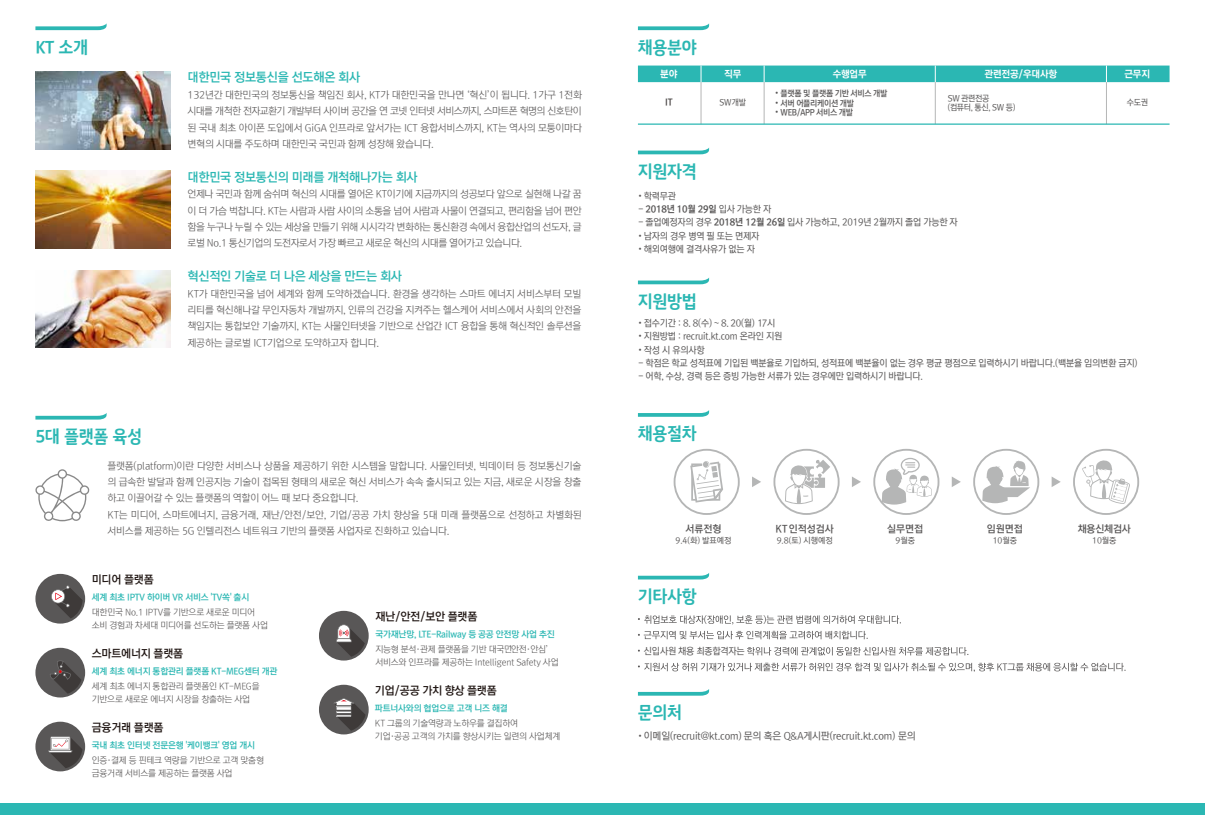
<style>
.page{position:relative;width:1205px;height:815px;background:#fff}
.page>*{position:absolute;margin:0;border:0;box-sizing:border-box;transform-origin:0 0}
.t1{font:17.5px "K Tfont OTF Bold";letter-spacing:-.02em;color:#2bb7b3}
.t2{font:12.5px "Rix M Go B";letter-spacing:-.02em;color:#2bb7b3}
.t3{font:11.25px "Rix M Go B";letter-spacing:-.02em;color:#221815}
.t4{font:10.12px "Rix M Go B";color:#595757}
.t5{font:10px/16.2px "Rix M Go L";letter-spacing:-.02em;color:#595757;text-align:justify}
.t6{font:10px "Rix M Go M";letter-spacing:-.02em;color:#595757}
.t7{font:9.75px "Rix M Go EB";letter-spacing:-.02em;color:#fff}
.t8{font:9.5px "Rix M Go M";letter-spacing:-.02em;color:#595757;scale:.96 1}
.t9{font:9.5px "Rix M Go EB";letter-spacing:-.02em;color:#595757;scale:.96 1}
.t10{font:9.12px "Rix M Go B";color:#3e3a39}
.t11{font:8.88px/12.5px "Rix M Go L";letter-spacing:-.02em;color:#595757}
.t12{font:8.88px "Rix M Go B";letter-spacing:-.02em;color:#2bb7b3}
.t13{font:8.5px "Rix M Go B";letter-spacing:-.04em;color:#595757;scale:.95 1}
.t14{font:8.5px/9.6px "Rix M Go M";letter-spacing:-.04em;color:#595757;scale:.95 1}
.t15{font:8.25px "Rix M Go M";color:#595757}
.s1{font-family:"Adobe Myungjo Std";font-weight:500}
.s2{font-family:"Adobe Myungjo Std";font-weight:500;font-size:8.5px}
.s3{font-family:"Rix M Go M"}
.s4{font-family:"Rix M Go EB"}
</style>
<div class="page">
<svg style="left:638px;top:23px;width:71px;height:7px"></svg>
<svg style="left:638px;top:148px;width:71px;height:6px"></svg>
<svg style="left:35px;top:23px;width:72px;height:7px"></svg>
<svg style="left:35px;top:413px;width:72px;height:7px"></svg>
<div style="left:0;top:803px;width:1205px;height:12px;background:#2bb7b3"></div>
<img style="left:35px;top:71px;width:135px;height:78px">
<img style="left:35px;top:171px;width:135px;height:78px">
<img style="left:35px;top:270px;width:135px;height:78px">
<svg style="left:35px;top:469px;width:54px;height:53px"></svg>
<div style="left:35px;top:574px;width:50px;height:50px;background:#595757;border-radius:50%"></div>
<svg style="left:51px;top:585px;width:32px;height:33px"></svg>
<div style="left:35px;top:648px;width:50px;height:49px;background:#595757;border-radius:50%"></div>
<svg style="left:50px;top:660px;width:31px;height:34px"></svg>
<div style="left:35px;top:722px;width:50px;height:49px;background:#595757;border-radius:50%"></div>
<svg style="left:48px;top:736px;width:34px;height:32px"></svg>
<div style="left:319px;top:611px;width:50px;height:50px;background:#595757;border-radius:50%"></div>
<svg style="left:336px;top:624px;width:29px;height:33px"></svg>
<div style="left:319px;top:685px;width:50px;height:49px;background:#595757;border-radius:50%"></div>
<svg style="left:334px;top:698px;width:31px;height:33px"></svg>
<svg style="left:638px;top:410px;width:71px;height:7px"></svg>
<svg style="left:752px;top:476px;width:9px;height:11px"></svg>
<svg style="left:1051px;top:476px;width:10px;height:11px"></svg>
<svg style="left:952px;top:477px;width:9px;height:10px"></svg>
<svg style="left:852px;top:476px;width:9px;height:11px"></svg>
<div style="left:673px;top:449px;width:67px;height:66px;border:2px solid #b5b6b6;border-radius:50%"></div>
<svg style="left:690px;top:461px;width:33px;height:42px"></svg>
<div style="left:773px;top:449px;width:66px;height:66px;border:2px solid #b5b6b6;border-radius:50%"></div>
<svg style="left:785px;top:460px;width:45px;height:44px"></svg>
<div style="left:873px;top:449px;width:66px;height:66px;border:2px solid #b5b6b6;border-radius:50%"></div>
<svg style="left:882px;top:458px;width:50px;height:47px"></svg>
<div style="left:973px;top:449px;width:66px;height:66px;border:2px solid #b5b6b6;border-radius:50%"></div>
<svg style="left:982px;top:461px;width:48px;height:42px"></svg>
<div style="left:1073px;top:449px;width:66px;height:66px;border:2px solid #b5b6b6;border-radius:50%"></div>
<svg style="left:1082px;top:459px;width:48px;height:45px"></svg>
<hr style="left:701px;top:82px;width:1px;height:42px;background:#b5b6b6">
<hr style="left:764px;top:82px;width:1px;height:42px;background:#b5b6b6">
<hr style="left:935px;top:82px;width:1px;height:42px;background:#b5b6b6">
<div style="left:638px;top:66px;width:531px;height:16px;background:#2bb7b3"></div>
<hr style="left:1106px;top:82px;width:1px;height:42px;background:#b5b6b6">
<hr style="left:638px;top:124px;width:531px;height:1px;background:#2bb7b3">
<svg style="left:638px;top:278px;width:71px;height:6px"></svg>
<svg style="left:638px;top:689px;width:71px;height:7px"></svg>
<svg style="left:638px;top:573px;width:71px;height:6px"></svg>
<svg style="left:638px;top:615px;width:263px;height:10px"></svg>
<svg style="left:747px;top:647px;width:221px;height:9px"></svg>
<svg style="left:638px;top:663px;width:487px;height:9px"></svg>
<svg style="left:638px;top:631px;width:230px;height:8px"></svg>
<h1 class="t1" style="left:35px;top:38px;width:54px">KT 소개</h1>
<h1 class="t1" style="left:35px;top:427px;width:108px">5대 플랫폼 육성</h1>
<p class="t2" style="left:188px;top:71px;width:174px">대한민국 정보통신을 선도해온 회사</p>
<p class="t5" style="left:188px;top:87px;width:396px">132년간 대한민국의 정보통신을 책임진 회사, KT가 대한민국을 만나면 ‘혁신’이 됩니다. 1가구 1전화 시대를 개척한 전자교환기 개발부터 사이버 공간을 연 코넷 인터넷 서비스까지, 스마트폰 혁명의 신호탄이 된 국내 최초 아이폰 도입에서 GiGA 인프라로 앞서가는 ICT 융합서비스까지, KT는 역사의 모퉁이마다 변혁의 시대를 주도하며 대한민국 국민과 함께 성장해 왔습니다.</p>
<p class="t2" style="left:188px;top:170px;width:232px">대한민국 정보통신의 미래를 개척해나가는 회사</p>
<p class="t5" style="left:188px;top:186px;width:396px">언제나 국민과 함께 숨쉬며 혁신의 시대를 열어온 KT이기에 지금까지의 성공보다 앞으로 실현해 나갈 꿈 이 더 가슴 벅찹니다. KT는 사람과 사람 사이의 소통을 넘어 사람과 사물이 연결되고, 편리함을 넘어 편안 함을 누구나 누릴 수 있는 세상을 만들기 위해 시시각각 변화하는 통신환경 속에서 융합산업의 선도자, 글 로벌 No.1 통신기업의 도전자로서 가장 빠르고 새로운 혁신의 시대를 열어가고 있습니다.</p>
<p class="t2" style="left:188px;top:269px;width:216px">혁신적인 기술로 더 나은 세상을 만드는 회사</p>
<p class="t5" style="left:188px;top:286px;width:395px">KT가 대한민국을 넘어 세계와 함께 도약하겠습니다. 환경을 생각하는 스마트 에너지 서비스부터 모빌 리티를 혁신해나갈 무인자동차 개발까지, 인류의 건강을 지켜주는 헬스케어 서비스에서 사회의 안전을 책임지는 통합보안 기술까지, KT는 사물인터넷을 기반으로 산업간 ICT 융합을 통해 혁신적인 솔루션을 제공하는 글로벌 ICT기업으로 도약하고자 합니다.</p>
<p class="t5" style="left:107px;top:458px;width:476px;text-align:left">플랫폼(platform)이란 다양한 서비스나 상품을 제공하기 위한 시스템을 말합니다. 사물인터넷, 빅데이터 등 정보통신기술 의 급속한 발달과 함께 인공지능 기술이 접목된 형태의 새로운 혁신 서비스가 속속 출시되고 있는 지금, 새로운 시장을 창출 하고 이끌어갈 수 있는 플랫폼의 역할이 어느 때 보다 중요합니다.<br>KT는 미디어, 스마트에너지, 금융거래, 재난/안전/보안, 기업/공공 가치 향상을 5대 미래 플랫폼으로 선정하고 차별화된 서비스를 제공하는 5G 인텔리전스 네트워크 기반의 플랫폼 사업자로 진화하고 있습니다.</p>
<p class="t3" style="left:92px;top:574px;width:63px">미디어 플랫폼</p>
<p class="t12" style="left:92px;top:592px;width:159px">세계 최초 IPTV 하이버 VR 서비스 'TV쏙' 출시</p>
<p class="t11" style="left:92px;top:607px;width:178px">대한민국 No.1 IPTV를 기반으로 새로운 미디어 소비 경험과 차세대 미디어를 선도하는 플랫폼 사업</p>
<p class="t3" style="left:92px;top:648px;width:93px">스마트에너지 플랫폼</p>
<p class="t12" style="left:92px;top:666px;width:187px">세계 최초 에너지 통합관리 플랫폼 KT-MEG센터 개관</p>
<p class="t11" style="left:92px;top:681px;width:169px">세계 최초 에너지 통합관리 플렛폼인 KT-MEG을 기반으로 새로운 에너지 시장을 창출하는 사업</p>
<p class="t3" style="left:92px;top:721px;width:73px">금융거래 플랫폼</p>
<p class="t12" style="left:92px;top:740px;width:165px">국내 최초 인터넷 전문은행 '케이뱅크' 영업 개시</p>
<p class="t11" style="left:92px;top:754px;width:174px">인증·결제 등 핀테크 역량을 기반으로 고객 맞춤형 금융거래 서비스를 제공하는 플랫폼 사업</p>
<p class="t3" style="left:375px;top:611px;width:104px">재난/안전/보안 플랫폼</p>
<p class="t12" style="left:375px;top:629px;width:181px">국가재난망, LTE-Railway 등 공공 안전망 사업 추진</p>
<p class="t11" style="left:375px;top:644px;width:185px">지능형 분석·관제 플랫폼을 기반 대국민‘안전·안심’ 서비스와 인프라를 제공하는 Intelligent Safety 사업</p>
<p class="t3" style="left:375px;top:684px;width:123px">기업/공공 가치 향상 플랫폼</p>
<p class="t12" style="left:375px;top:703px;width:134px">파트너사와의 협업으로 고객 니즈 해결</p>
<p class="t11" style="left:375px;top:717px;width:187px">KT 그룹의 기술역량과 노하우를 결집하여<br>기업·공공 고객의 가치를 향상시키는 일련의 사업체계</p>
<h1 class="t1" style="left:638px;top:38px;width:60px">채용분야</h1>
<p class="t7" style="left:660px;top:69px;width:19px">분야</p>
<p class="t7" style="left:724px;top:69px;width:19px">직무</p>
<p class="t7" style="left:832px;top:69px;width:36px">수행업무</p>
<p class="t7" style="left:984px;top:69px;width:74px">관련전공/우대사항</p>
<p class="t10" style="left:665px;top:98px;width:9px">IT</p>
<p class="t14" style="left:719px;top:98px;width:30px">SW개발</p>
<p class="t13" style="left:773px;top:89px;width:122px"><span class="s1">•</span>플랫폼 및 플랫폼 기반 서비스 개발</p>
<p class="t13" style="left:773px;top:98px;width:87px"><span class="s1">•</span>서버 어플리케이션 개발</p>
<p class="t13" style="left:773px;top:108px;width:86px"><span class="s1">•</span>WEB/APP 서비스 개발</p>
<p class="t14" style="left:947px;top:93px;width:73px">SW 관련전공 (컴퓨터, 통신, SW 등)</p>
<h1 class="t1" style="left:638px;top:162px;width:60px">지원자격</h1>
<p class="t8" style="left:636px;top:191px;width:43px"><span class="s2">•</span>학력무관</p>
<p class="t9" style="left:638px;top:204px;width:140px"><span class="s3">-</span> 2018년 10월 29일 <span class="s3">입사 가능한 자</span></p>
<p class="t8" style="left:638px;top:217px;width:334px">- 졸업예정자의 경우 <span class="s4">2018년 12월 26일</span> 입사 가능하고, 2019년 2월까지 졸업 가능한 자</p>
<p class="t8" style="left:636px;top:231px;width:130px"><span class="s2">•</span>남자의 경우 병역 필 또는 면제자</p>
<p class="t8" style="left:636px;top:244px;width:125px"><span class="s2">•</span>해외여행에 결격사유가 없는 자</p>
<h1 class="t1" style="left:638px;top:292px;width:60px">지원방법</h1>
<p class="t7" style="left:1124px;top:69px;width:27px">근무지</p>
<p class="t14" style="left:1127px;top:98px;width:24px">수도권</p>
<p class="t8" style="left:636px;top:318px;width:147px"><span class="s2">•</span>접수기간 : 8. 8(수) ~ 8. 20(월) 17시</p>
<p class="t8" style="left:636px;top:331px;width:154px"><span class="s2">•</span>지원방법 : recruit.kt.com 온라인 지원</p>
<p class="t8" style="left:636px;top:344px;width:73px"><span class="s2">•</span>작성 시 유의사항</p>
<p class="t8" style="left:638px;top:358px;width:521px">- 학점은 학교 성적표에 기입된 백분율로 기입하되, 성적표에 백분율이 없는 경우 평균 평점으로 입력하시기 바랍니다.(백분율 임의변환 금지)</p>
<p class="t8" style="left:638px;top:371px;width:298px">- 어학, 수상, 경력 등은 증빙 가능한 서류가 있는 경우에만 입력하시기 바랍니다.</p>
<h1 class="t1" style="left:638px;top:425px;width:60px">채용절차</h1>
<p class="t4" style="left:685px;top:523px;width:37px">서류전형</p>
<p class="t15" style="left:675px;top:536px;width:58px">9.4(화) 발표예정</p>
<h1 class="t1" style="left:638px;top:587px;width:60px">기타사항</h1>
<p class="t8" style="left:644px;top:646px;width:106px">신입사원 채용 최종합격자는</p>
<p class="t4" style="left:775px;top:523px;width:60px">KT인적성검사</p>
<p class="t15" style="left:777px;top:536px;width:58px">9.8(토) 시행예정</p>
<p class="t4" style="left:887px;top:523px;width:37px">실무면접</p>
<p class="t15" style="left:895px;top:536px;width:21px">9월중</p>
<h1 class="t1" style="left:638px;top:703px;width:46px">문의처</h1>
<p class="t6" style="left:636px;top:730px;width:281px"><span class="s2">•</span>이메일(recruit@kt.com) 문의 혹은 Q&amp;A게시판(recruit.kt.com) 문의</p>
<p class="t4" style="left:987px;top:523px;width:37px">임원면접</p>
<p class="t15" style="left:992px;top:536px;width:26px">10월중</p>
<p class="t4" style="left:1078px;top:523px;width:55px">채용신체검사</p>
<p class="t15" style="left:1092px;top:536px;width:26px">10월중</p>
</div>
